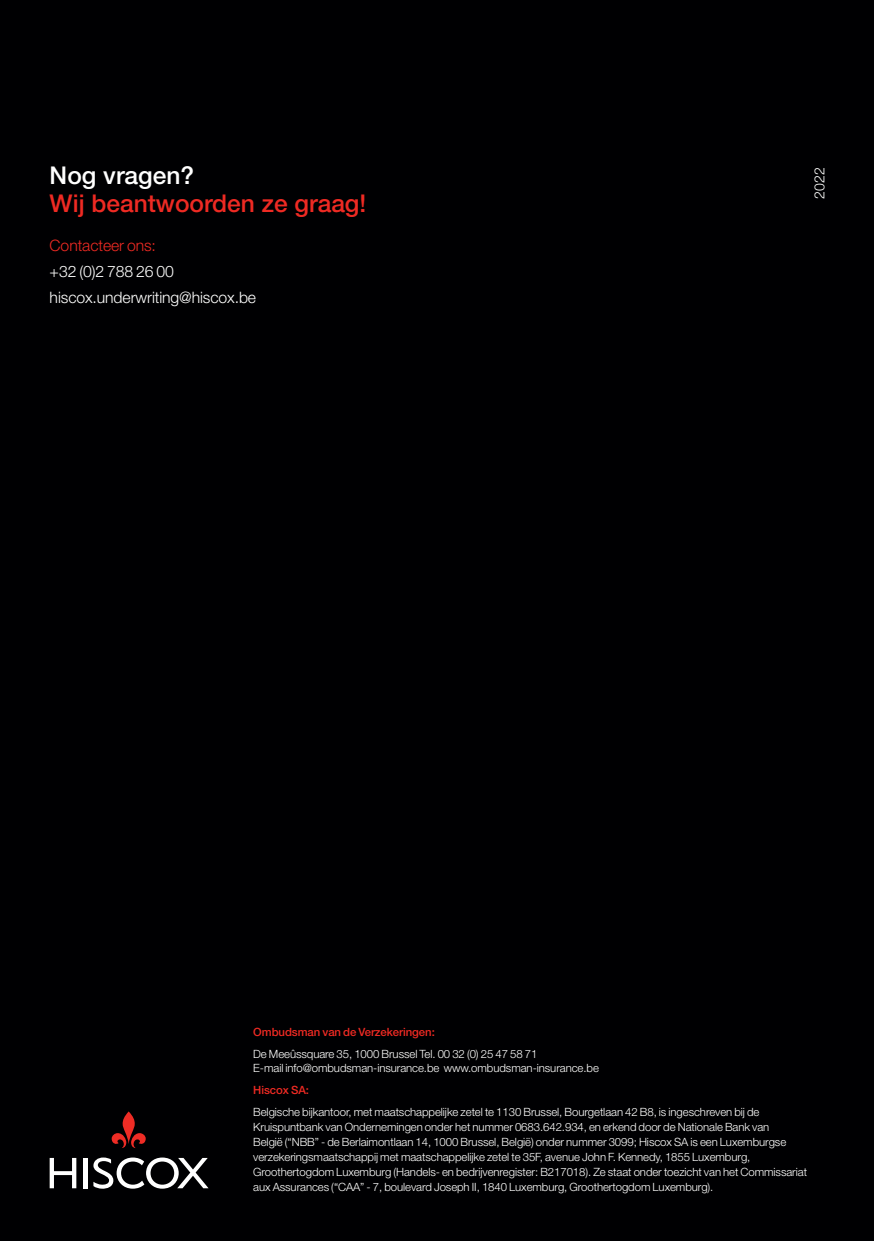
<style>
.page{position:relative;width:874px;height:1241px;background:#fff}
.page>*{position:absolute;margin:0;border:0;box-sizing:border-box;transform-origin:0 0}
.t1{font:500 24.5px "Helvetica Neue LT Std";color:#ee2a23}
.t2{font:500 24.5px "Helvetica Neue LT Std";color:#fff}
.t3{font:300 15.75px/26.2px "Helvetica Neue LT Std";letter-spacing:-.005em;color:#fff}
.t4{font:300 15.75px "Helvetica Neue LT Std";letter-spacing:-.005em;color:#ee2a23}
.t5{font:300 14px "Helvetica Neue LT Std";color:#fff}
.t6{font:300 11.38px/14.9px "Helvetica Neue LT Std";letter-spacing:-.005em;color:#fff}
.t7{font:500 11.38px "Helvetica Neue LT Std";letter-spacing:-.005em;color:#ee2a23}
</style>
<div class="page">
<div style="left:0;top:0;width:873px;height:1240px;background:#000002"></div>
<svg style="left:112px;top:1111px;width:34px;height:36px"></svg>
<hr style="left:83px;top:1157px;width:4px;height:30px;background:#fff">
<svg style="left:50px;top:1157px;width:26px;height:30px"></svg>
<svg style="left:93px;top:1157px;width:115px;height:31px"></svg>
<h1 class="t2" style="left:50px;top:160px;width:146px">Nog vragen?</h1>
<h1 class="t1" style="left:50px;top:188px;width:318px">Wij beantwoorden ze graag!</h1>
<h2 class="t4" style="left:50px;top:235px;width:108px">Contacteer ons:</h2>
<h2 class="t3" style="left:50px;top:258px;width:208px">+32 (0)2 788 26 00 hiscox.underwriting@hiscox.be</h2>
<p class="t5" style="left:810px;top:199px;width:33px;rotate:-90deg">2022</p>
<p class="t7" style="left:253px;top:1024px;width:183px">Ombudsman van de Verzekeringen:</p>
<p class="t6" style="left:253px;top:1045px;width:347px">De Meeûssquare 35, 1000 Brussel Tel. 00 32 (0) 25 47 58 71<br>E-mail info@ombudsman-insurance.be www.ombudsman-insurance.be</p>
<p class="t7" style="left:253px;top:1083px;width:57px">Hiscox SA:</p>
<p class="t6" style="left:253px;top:1104px;width:555px">Belgische bijkantoor, met maatschappelijke zetel te 1130 Brussel, Bourgetlaan 42 B8, is ingeschreven bij de Kruispuntbank van Ondernemingen onder het nummer 0683.642.934, en erkend door de Nationale Bank van<br>België (“NBB” - de Berlaimontlaan 14, 1000 Brussel, België) onder nummer 3099; Hiscox SA is een Luxemburgse verzekeringsmaatschappij met maatschappelijke zetel te 35F, avenue John F. Kennedy, 1855 Luxemburg, Groothertogdom Luxemburg (Handels- en bedrijvenregister: B217018). Ze staat onder toezicht van het Commissariat aux Assurances (“CAA” - 7, boulevard Joseph II, 1840 Luxemburg, Groothertogdom Luxemburg).</p>
</div>
